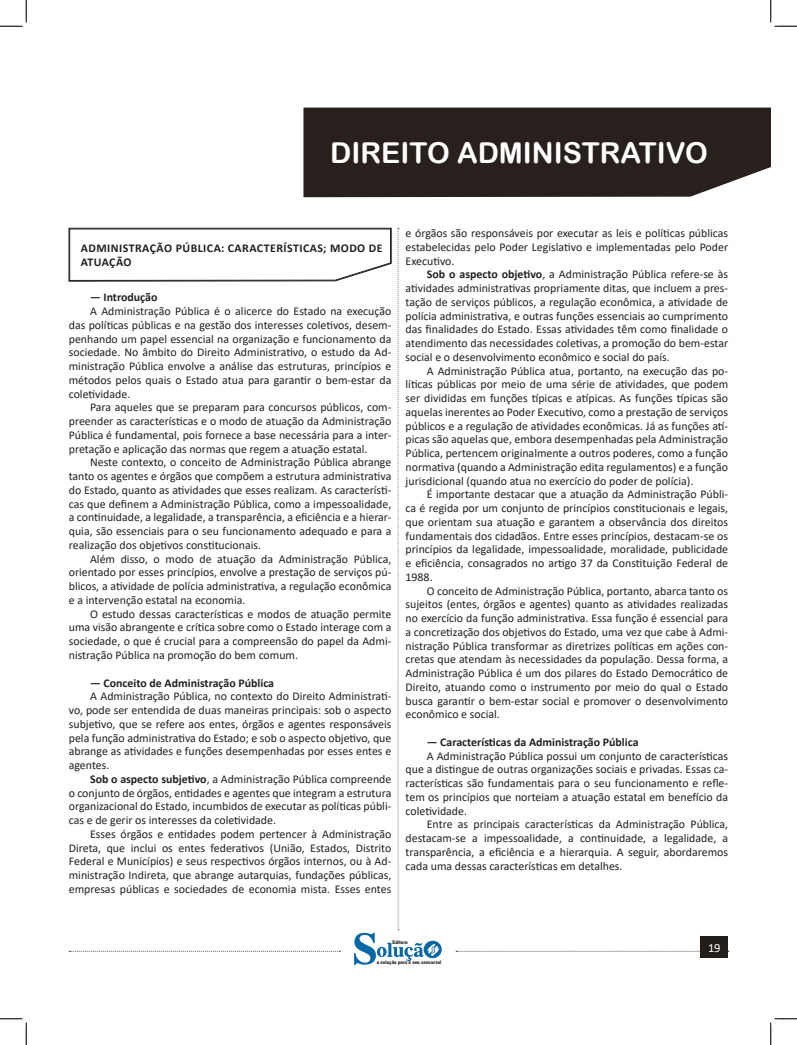
<style>
.page{position:relative;width:797px;height:1045px;background:#fff}
.page>*{position:absolute;margin:0;border:0;box-sizing:border-box;transform-origin:0 0}
.t1{font:28.75px "Arial Rounded MT Bold";color:#fff}
.t2{font:12.5px "Calibri";color:#fff}
.TEXTO_BASE{font:11.88px/13.8px "Calibri";color:#231f20;text-align:justify}
.TOPICOS{font:700 11.88px "Calibri";color:#231f20}
.CAIXINHAS{font:700 11.88px/13.8px "Calibri";letter-spacing:.04em;color:#231f20}
.t3{font:900 5px "Arial";color:#231f20;scale:.76 1}
.s1{font-weight:700}
</style>
<div class="page">
<svg style="left:456px;top:951px;width:273px;height:1px"></svg>
<div style="left:700px;top:936px;width:28px;height:22px;background:#241e1b"></div>
<div style="left:303px;top:108px;width:467px;height:89px;background:#27201d"></div>
<svg style="left:69px;top:228px;width:373px;height:737px"></svg>
<svg style="left:0;top:0;width:27px;height:27px"></svg>
<svg style="left:0;top:1018px;width:27px;height:27px"></svg>
<svg style="left:770px;top:0;width:27px;height:27px"></svg>
<svg style="left:770px;top:1018px;width:27px;height:27px"></svg>
<h1 class="t1" style="left:330px;top:136px;width:379px">DIREITO ADMINISTRATIVO</h1>
<p class="CAIXINHAS" style="left:81px;top:241px;width:303px">ADMINISTRAÇÃO PÚBLICA: CARACTERÍSTICAS; MODO DE<br>ATUAÇÃO</p>
<p class="TOPICOS" style="left:90px;top:289px;width:69px">— Introdução</p>
<p class="TEXTO_BASE" style="left:69px;top:304px;width:324px;text-indent:21px">A Administração Pública é o alicerce do Estado na execução das políticas públicas e na gestão dos interesses coletivos, desem&shy;penhando um papel essencial na organização e funcionamento da sociedade. No âmbito do Direito Administrativo, o estudo da Ad&shy;ministração Pública envolve a análise das estruturas, princípios e métodos pelos quais o Estado atua para garantir o bem-estar da coletividade.</p>
<p class="TEXTO_BASE" style="left:69px;top:400px;width:324px;text-indent:21px">Para aqueles que se preparam para concursos públicos, com&shy;preender as características e o modo de atuação da Administração Pública é fundamental, pois fornece a base necessária para a inter&shy;pretação e aplicação das normas que regem a atuação estatal.</p>
<p class="TEXTO_BASE" style="left:69px;top:455px;width:324px;text-indent:21px">Neste contexto, o conceito de Administração Pública abrange tanto os agentes e órgãos que compõem a estrutura administrativa do Estado, quanto as atividades que esses realizam. As característi&shy;cas que definem a Administração Pública, como a impessoalidade, a continuidade, a legalidade, a transparência, a eficiência e a hierar&shy;quia, são essenciais para o seu funcionamento adequado e para a realização dos objetivos constitucionais.</p>
<p class="TEXTO_BASE" style="left:69px;top:551px;width:324px;text-indent:21px">Além disso, o modo de atuação da Administração Pública, orientado por esses princípios, envolve a prestação de serviços pú&shy;blicos, a atividade de polícia administrativa, a regulação econômica e a intervenção estatal na economia.</p>
<p class="TEXTO_BASE" style="left:69px;top:606px;width:324px;text-indent:21px">O estudo dessas características e modos de atuação permite uma visão abrangente e crítica sobre como o Estado interage com a sociedade, o que é crucial para a compreensão do papel da Admi&shy;nistração Pública na promoção do bem comum.</p>
<p class="TOPICOS" style="left:90px;top:674px;width:185px">— Conceito de Administração Pública</p>
<p class="TEXTO_BASE" style="left:69px;top:689px;width:324px;text-indent:21px">A Administração Pública, no contexto do Direito Administrati&shy;vo, pode ser entendida de duas maneiras principais: sob o aspecto subjetivo, que se refere aos entes, órgãos e agentes responsáveis pela função administrativa do Estado; e sob o aspecto objetivo, que abrange as atividades e funções desempenhadas por esses entes e agentes.</p>
<p class="TEXTO_BASE" style="left:69px;top:771px;width:324px;text-indent:21px"><span class="s1">Sob o aspecto subjetivo</span>, a Administração Pública compreende o conjunto de órgãos, entidades e agentes que integram a estrutura organizacional do Estado, incumbidos de executar as políticas públi&shy;cas e de gerir os interesses da coletividade.</p>
<p class="TEXTO_BASE" style="left:69px;top:826px;width:324px;text-indent:21px">Esses órgãos e entidades podem pertencer à Administração Direta, que inclui os entes federativos (União, Estados, Distrito Federal e Municípios) e seus respectivos órgãos internos, ou à Ad&shy;ministração Indireta, que abrange autarquias, fundações públicas, empresas públicas e sociedades de economia mista. Esses entes</p>
<p class="TEXTO_BASE" style="left:405px;top:226px;width:324px">e órgãos são responsáveis por executar as leis e políticas públicas estabelecidas pelo Poder Legislativo e implementadas pelo Poder Executivo.</p>
<p class="TEXTO_BASE" style="left:405px;top:267px;width:324px;text-indent:21px"><span class="s1">Sob o aspecto objetivo</span>, a Administração Pública refere-se às atividades administrativas propriamente ditas, que incluem a pres&shy;tação de serviços públicos, a regulação econômica, a atividade de polícia administrativa, e outras funções essenciais ao cumprimento das finalidades do Estado. Essas atividades têm como finalidade o atendimento das necessidades coletivas, a promoção do bem-estar social e o desenvolvimento econômico e social do país.</p>
<p class="TEXTO_BASE" style="left:405px;top:363px;width:324px;text-indent:21px">A Administração Pública atua, portanto, na execução das po&shy;líticas públicas por meio de uma série de atividades, que podem ser divididas em funções típicas e atípicas. As funções típicas são aquelas inerentes ao Poder Executivo, como a prestação de serviços públicos e a regulação de atividades econômicas. Já as funções atí&shy;picas são aquelas que, embora desempenhadas pela Administração Pública, pertencem originalmente a outros poderes, como a função normativa (quando a Administração edita regulamentos) e a função jurisdicional (quando atua no exercício do poder de polícia).</p>
<p class="TEXTO_BASE" style="left:405px;top:487px;width:324px;text-indent:21px">É importante destacar que a atuação da Administração Públi&shy;ca é regida por um conjunto de princípios constitucionais e legais, que orientam sua atuação e garantem a observância dos direitos fundamentais dos cidadãos. Entre esses princípios, destacam-se os princípios da legalidade, impessoalidade, moralidade, publicidade e eficiência, consagrados no artigo 37 da Constituição Federal de 1988.</p>
<p class="TEXTO_BASE" style="left:405px;top:583px;width:324px;text-indent:21px">O conceito de Administração Pública, portanto, abarca tanto os sujeitos (entes, órgãos e agentes) quanto as atividades realizadas no exercício da função administrativa. Essa função é essencial para a concretização dos objetivos do Estado, uma vez que cabe à Admi&shy;nistração Pública transformar as diretrizes políticas em ações con&shy;cretas que atendam às necessidades da população. Dessa forma, a Administração Pública é um dos pilares do Estado Democrático de Direito, atuando como o instrumento por meio do qual o Estado busca garantir o bem-estar social e promover o desenvolvimento econômico e social.</p>
<p class="TOPICOS" style="left:427px;top:733px;width:213px">— Características da Administração Pública</p>
<p class="TEXTO_BASE" style="left:405px;top:748px;width:324px;text-indent:21px">A Administração Pública possui um conjunto de características que a distingue de outras organizações sociais e privadas. Essas ca&shy;racterísticas são fundamentais para o seu funcionamento e refle&shy;tem os princípios que norteiam a atuação estatal em benefício da coletividade.</p>
<p class="TEXTO_BASE" style="left:405px;top:817px;width:324px;text-indent:21px">Entre as principais características da Administração Pública, destacam-se a impessoalidade, a continuidade, a legalidade, a transparência, a eficiência e a hierarquia. A seguir, abordaremos cada uma dessas características em detalhes.</p>
<p class="t3" style="left:392px;top:939px;width:21px">Editora</p>
<p class="t3" style="left:377px;top:959px;width:86px">a solução para o seu concurso!</p>
<p class="t2" style="left:708px;top:939px;width:14px">19</p>
</div>
